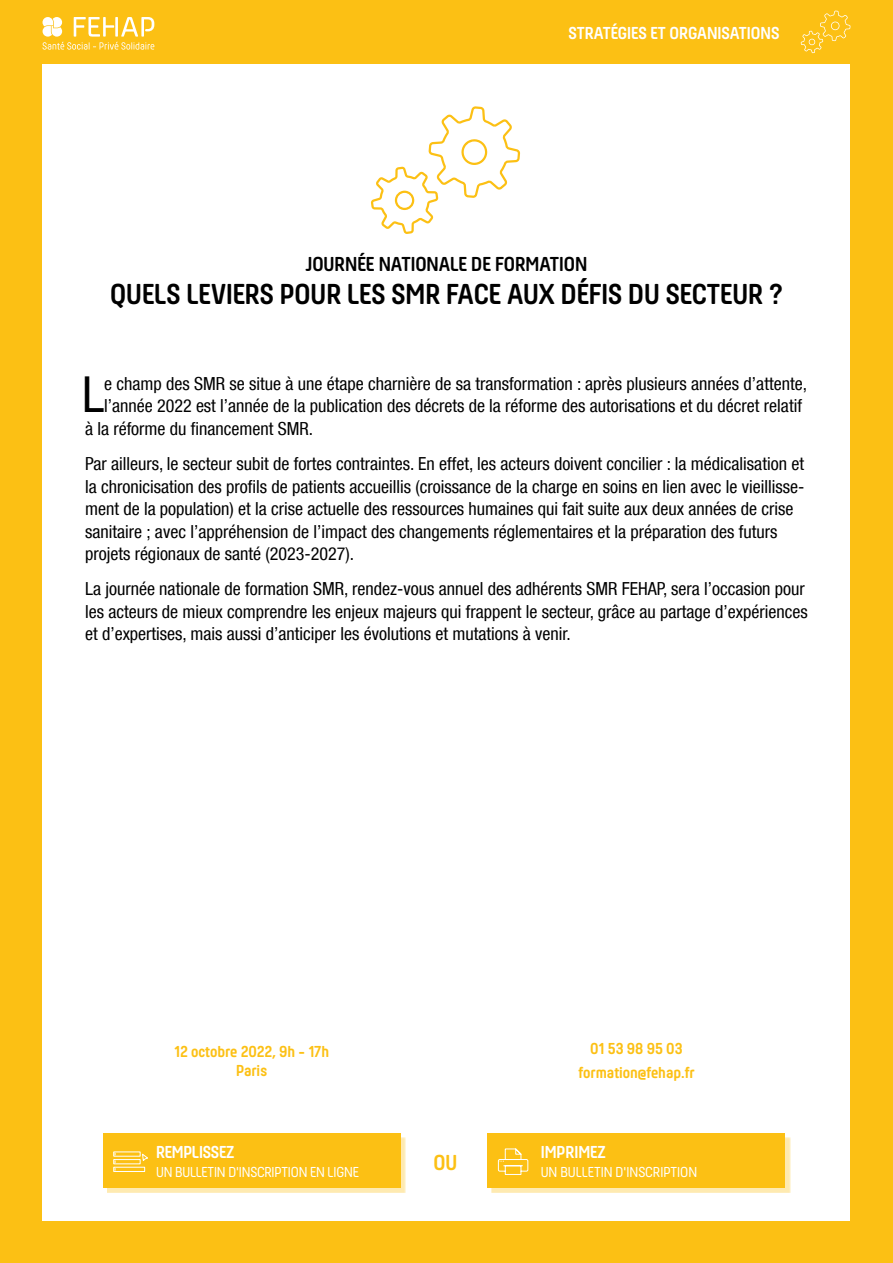
<style>
.page{position:relative;width:893px;height:1263px;background:#fcc014}
.page>*{position:absolute;margin:0;border:0;box-sizing:border-box;transform-origin:0 0}
.Chapeau_sommaire{font:condensed 49.5px "Helvetica Neue LT Com";color:#000}
.T1A{font:700 30px "Hansom FY";color:#000}
.t1{font:700 22.5px "Hansom FY";color:#fcc014}
.T1A-2{font:700 21px "Hansom FY";color:#000}
.Corps_Sommaire{font:condensed 18px/22.5px "Helvetica Neue LT Com";color:#000}
.Chapeau_sommaire-2{font:condensed 18px "Helvetica Neue LT Com";color:#000}
.t2{font:700 18px "Hansom FY";color:#fff}
.phat{font:700 16.5px "Hansom FY";color:#fcc014}
.t3{font:15px "Hansom FY";letter-spacing:-.01em;color:#fff}
</style>
<div class="page">
<div style="left:43px;top:64px;width:807px;height:1156px;background:#fff"></div>
<svg style="left:801px;top:11px;width:49px;height:42px"></svg>
<svg style="left:43px;top:17px;width:111px;height:33px"></svg>
<svg style="left:371px;top:106px;width:149px;height:128px"></svg>
<div style="left:107px;top:1138px;width:298px;height:55px;background:#feeab1"></div>
<div style="left:103px;top:1134px;width:297px;height:54px;background:#fcc014"></div>
<div style="left:113px;top:1167px;width:32px;height:5px;border:1px solid #fff"></div>
<svg style="left:113px;top:1151px;width:35px;height:19px"></svg>
<div style="left:491px;top:1138px;width:299px;height:55px;background:#feeab1"></div>
<div style="left:488px;top:1134px;width:297px;height:54px;background:#fcc014"></div>
<svg style="left:498px;top:1148px;width:30px;height:27px"></svg>
<p class="t2" style="left:569px;top:22px;width:212px">STRATÉGIES ET ORGANISATIONS</p>
<p class="T1A-2" style="left:305px;top:252px;width:283px">JOURNÉE NATIONALE DE FORMATION</p>
<p class="T1A" style="left:110px;top:277px;width:674px">QUELS LEVIERS POUR LES SMR FACE AUX DÉFIS DU SECTEUR ?</p>
<p class="Chapeau_sommaire" style="left:82px;top:366px;width:23px">L</p>
<p class="Chapeau_sommaire-2" style="left:104px;top:373px;width:704px">e champ des SMR se situe à une étape charnière de sa transformation : après plusieurs années d’attente,</p>
<p class="Chapeau_sommaire-2" style="left:104px;top:395px;width:699px">l’année 2022 est l’année de la publication des décrets de la réforme des autorisations et du décret relatif</p>
<p class="Chapeau_sommaire-2" style="left:85px;top:418px;width:230px">à la réforme du financement SMR.</p>
<p class="Corps_Sommaire" style="left:85px;top:452px;width:721px">Par ailleurs, le secteur subit de fortes contraintes. En effet, les acteurs doivent concilier : la médicalisation et la chronicisation des profils de patients accueillis (croissance de la charge en soins en lien avec le vieillisse&shy;ment de la population) et la crise actuelle des ressources humaines qui fait suite aux deux années de crise sanitaire ; avec l’appréhension de l’impact des changements réglementaires et la préparation des futurs projets régionaux de santé (2023-2027).</p>
<p class="Corps_Sommaire" style="left:85px;top:577px;width:724px">La journée nationale de formation SMR, rendez-vous annuel des adhérents SMR FEHAP, sera l’occasion pour les acteurs de mieux comprendre les enjeux majeurs qui frappent le secteur, grâce au partage d’expériences et d’expertises, mais aussi d’anticiper les évolutions et mutations à venir.</p>
<p class="phat" style="left:174px;top:1041px;width:157px">12 octobre 2022, 9h - 17h</p>
<p class="phat" style="left:236px;top:1061px;width:32px">Paris</p>
<p class="t2" style="left:156px;top:1141px;width:80px">REMPLISSEZ</p>
<p class="t3" style="left:156px;top:1164px;width:204px">UN BULLETIN D'INSCRIPTION EN LIGNE</p>
<p class="t1" style="left:434px;top:1150px;width:25px">OU</p>
<p class="phat" style="left:590px;top:1039px;width:94px">01 53 98 95 03</p>
<p class="phat" style="left:579px;top:1063px;width:117px">formation@fehap.fr</p>
<p class="t2" style="left:541px;top:1141px;width:67px">IMPRIMEZ</p>
<p class="t3" style="left:541px;top:1164px;width:158px">UN BULLETIN D'INSCRIPTION</p>
</div>
